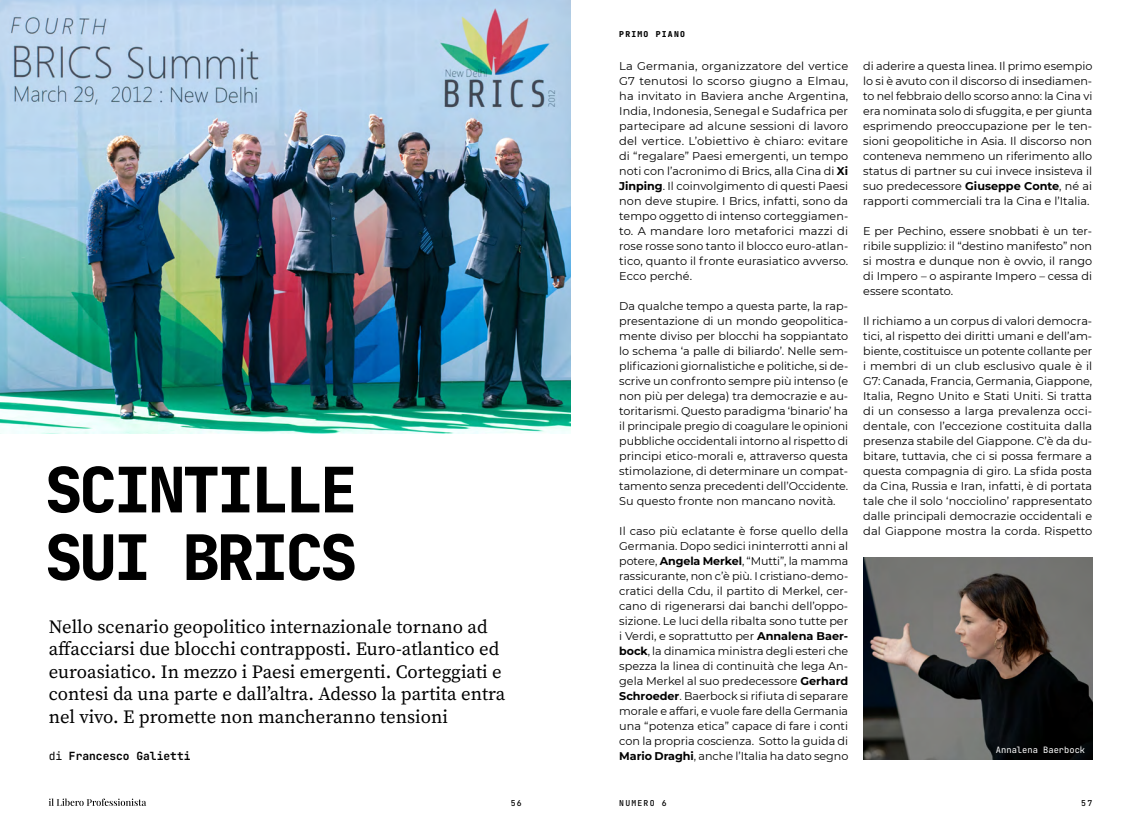
<style>
.page{position:relative;width:1141px;height:837px;background:#fff}
.page>*{position:absolute;margin:0;border:0;box-sizing:border-box;transform-origin:0 0}
.t1{font:800 62.5px/67.5px "Jet Brains Mono";letter-spacing:-.05em;color:#000}
.t2{font:18.75px/22.5px "Source Serif Variable";color:#000}
.t3{font:11.25px/15px "Montserrat";color:#000;text-align:justify}
.t4{font:700 11.25px "Jet Brains Mono";color:#000}
.t5{font:8.75px "Jet Brains Mono";color:#fff}
.t6{font:500 8.12px "Jet Brains Mono";letter-spacing:.15em;color:#000}
.t7{font:800 8.12px "Jet Brains Mono";letter-spacing:.15em;color:#000}
.s1{font-weight:400}
.s2{font-weight:700}
</style>
<div class="page">
<svg style="left:49px;top:798px;width:97px;height:7px"></svg>
<img style="left:0;top:0;width:570px;height:434px">
<img style="left:863px;top:557px;width:229px;height:202px">
<h1 class="t1" style="left:45px;top:456px;width:314px">SCINTILLE<br>SUI BRICS</h1>
<p class="t2" style="left:49px;top:614px;width:458px">Nello scenario geopolitico internazionale tornano ad affacciarsi due blocchi contrapposti. Euro-atlantico ed euroasiatico. In mezzo i Paesi emergenti. Corteggiati e contesi da una parte e dall’altra. Adesso la partita entra nel vivo. E promette non mancheranno tensioni</p>
<p class="t4" style="left:49px;top:748px;width:143px"><span class="s1">di</span> Francesco Galietti</p>
<p class="t7" style="left:619px;top:29px;width:67px">PRIMO PIANO</p>
<p class="t3" style="left:619px;top:58px;width:231px">La Germania, organizzatore del vertice G7 tenutosi lo scorso giugno a Elmau, ha invitato in Baviera anche Argentina, India, Indonesia, Senegal e Sudafrica per partecipare ad alcune sessioni di lavoro del vertice. L’obiettivo è chiaro: evitare di “regalare” Paesi emergenti, un tempo noti con l’acronimo di Brics, alla Cina di <span class="s2">Xi Jinping</span>. Il coinvolgimento di questi Paesi non deve stupire. I Brics, infatti, sono da tempo oggetto di intenso corteggiamen&shy;to. A mandare loro metaforici mazzi di rose rosse sono tanto il blocco euro-atlan&shy;tico, quanto il fronte eurasiatico avverso.<br>Ecco perché.</p>
<p class="t3" style="left:619px;top:298px;width:231px">Da qualche tempo a questa parte, la rap&shy;presentazione di un mondo geopolitica&shy;mente diviso per blocchi ha soppiantato lo schema ‘a palle di biliardo’. Nelle sem&shy;plificazioni giornalistiche e politiche, si de&shy;scrive un confronto sempre più intenso (e non più per delega) tra democrazie e au&shy;toritarismi. Questo paradigma ‘binario’ ha il principale pregio di coagulare le opinioni pubbliche occidentali intorno al rispetto di principi etico-morali e, attraverso questa stimolazione, di determinare un compat&shy;tamento senza precedenti dell’Occidente.<br>Su questo fronte non mancano novità.</p>
<p class="t3" style="left:619px;top:523px;width:231px">Il caso più eclatante è forse quello della Germania. Dopo sedici ininterrotti anni al potere, <span class="s2">Angela Merkel</span>, “Mutti”, la mamma rassicurante, non c’è più. I cristiano-demo&shy;cratici della Cdu, il partito di Merkel, cer&shy;cano di rigenerarsi dai banchi dell’oppo&shy;sizione. Le luci della ribalta sono tutte per i Verdi, e soprattutto per <span class="s2">Annalena Baer&shy;bock</span>, la dinamica ministra degli esteri che spezza la linea di continuità che lega An&shy;gela Merkel al suo predecessore <span class="s2">Gerhard Schroeder</span>. Baerbock si rifiuta di separare morale e affari, e vuole fare della Germania una “potenza etica” capace di fare i conti con la propria coscienza. Sotto la guida di <span class="s2">Mario Draghi</span>, anche l’Italia ha dato segno</p>
<p class="t3" style="left:863px;top:58px;width:231px">di aderire a questa linea. Il primo esempio lo si è avuto con il discorso di insediamen&shy;to nel febbraio dello scorso anno: la Cina vi era nominata solo di sfuggita, e per giunta esprimendo preoccupazione per le ten&shy;sioni geopolitiche in Asia. Il discorso non conteneva nemmeno un riferimento allo status di partner su cui invece insisteva il suo predecessore <span class="s2">Giuseppe Conte</span>, né ai rapporti commerciali tra la Cina e l’Italia.</p>
<p class="t3" style="left:863px;top:223px;width:231px">E per Pechino, essere snobbati è un ter&shy;ribile supplizio: il “destino manifesto” non si mostra e dunque non è ovvio, il rango di Impero – o aspirante Impero – cessa di essere scontato.</p>
<p class="t3" style="left:863px;top:313px;width:231px">Il richiamo a un corpus di valori democra&shy;tici, al rispetto dei diritti umani e dell’am&shy;biente, costituisce un potente collante per i membri di un club esclusivo quale è il G7: Canada, Francia, Germania, Giappone, Italia, Regno Unito e Stati Uniti. Si tratta di un consesso a larga prevalenza occi&shy;dentale, con l’eccezione costituita dalla presenza stabile del Giappone. C’è da du&shy;bitare, tuttavia, che ci si possa fermare a questa compagnia di giro. La sfida posta da Cina, Russia e Iran, infatti, è di portata tale che il solo ‘nocciolino’ rappresentato dalle principali democrazie occidentali e dal Giappone mostra la corda. Rispetto</p>
<p class="t5" style="left:996px;top:743px;width:91px">Annalena Baerbock</p>
<p class="t6" style="left:511px;top:797px;width:12px">56</p>
<p class="t6" style="left:619px;top:797px;width:49px">NUMERO 6</p>
<p class="t6" style="left:1081px;top:797px;width:12px">57</p>
</div>
